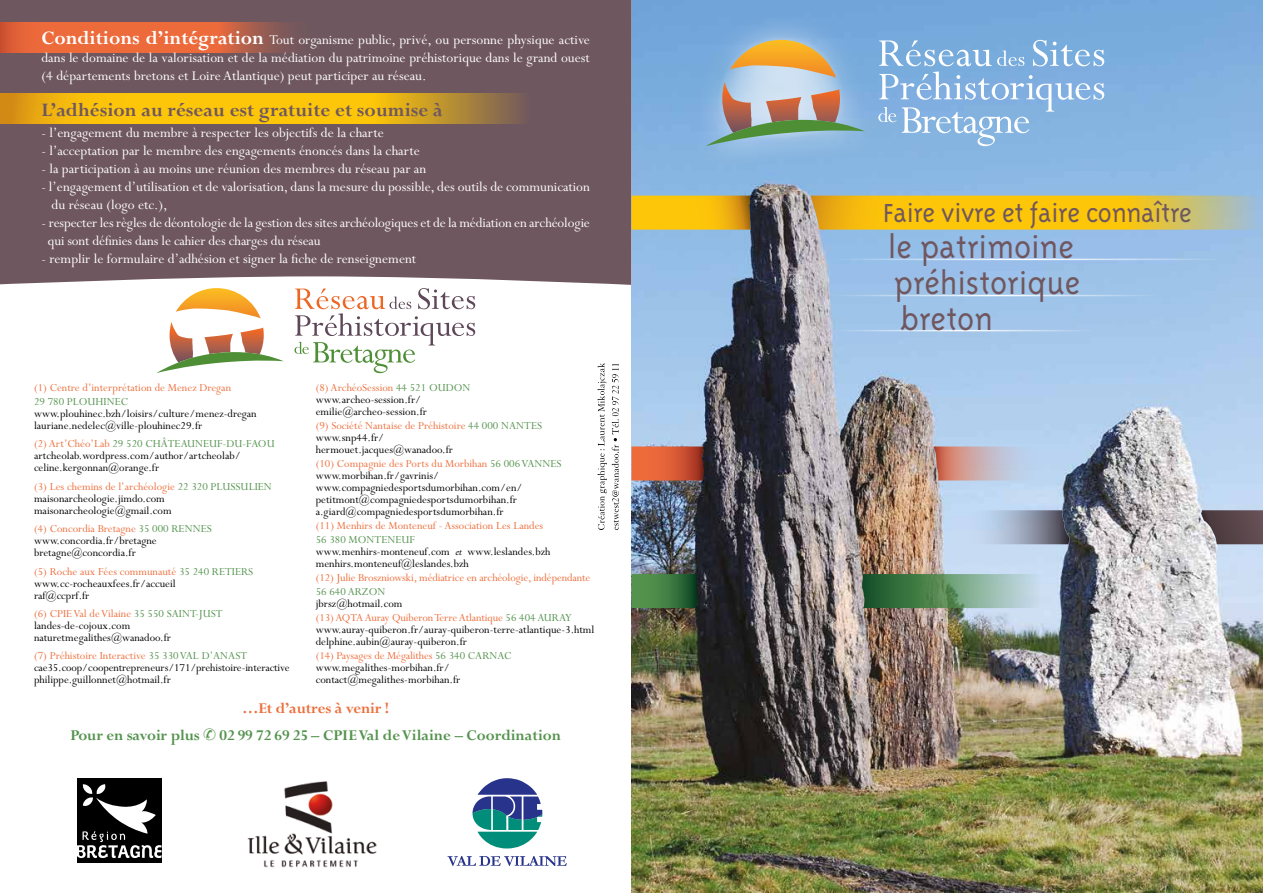
<style>
.page{position:relative;width:1263px;height:893px;background:#fff}
.page>*{position:absolute;margin:0;border:0;box-sizing:border-box;transform-origin:0 0}
.t1{font:300 36px/36px "Triplex";color:#70575f}
.t2{font:300 30px "Triplex";letter-spacing:-.01em;color:#6f575f}
.t3{font:700 21px "Perpetua";color:#6f575f}
.t4{font:700 16.5px "Perpetua";color:#54934e}
.t5{font:700 16.5px "Perpetua";letter-spacing:-.01em;color:#ed6f3c}
.t6{font:15px/18px "Perpetua";color:#fff}
.t7{font:12px/12px "Perpetua";color:#000}
.t8{font:12px/14.1px "Perpetua";color:#ed6f3c}
.t9{font:12px "Perpetua";color:#54934e}
.s1{font-weight:700;font-size:21px}
.s2{color:#ed6f3c}
.s3{color:#54934e}
.s4{font-style:italic}
.s5{color:#000}
</style>
<div class="page">
<div style="left:0;top:0;width:631px;height:285px;background:#6f575f"></div>
<img style="left:631px;top:0;width:632px;height:893px">
<svg style="left:887px;top:40px;width:137px;height:26px;background:#8fbae1"></svg>
<svg style="left:1033px;top:40px;width:71px;height:26px;background:#97bfe4"></svg>
<svg style="left:887px;top:72px;width:217px;height:74px;background:#92bbe3"></svg>
<svg style="left:631px;top:574px;width:67px;height:34px;background:#3c7740"></svg>
<svg style="left:965px;top:510px;width:104px;height:34px;background:#97a3b8"></svg>
<svg style="left:631px;top:196px;width:119px;height:34px;background:#f1b90e"></svg>
<svg style="left:631px;top:446px;width:73px;height:34px;background:#d15a37"></svg>
<svg style="left:810px;top:196px;width:453px;height:34px;background:#e9c12e"></svg>
<hr style="left:825px;top:259px;width:395px;height:1px;background:#fff">
<hr style="left:825px;top:295px;width:332px;height:1px;background:#fff">
<hr style="left:825px;top:330px;width:268px;height:1px;background:#fff">
<svg style="left:933px;top:446px;width:109px;height:34px;background:#c4aeb5"></svg>
<svg style="left:862px;top:574px;width:180px;height:34px;background:#6d9a7c"></svg>
<svg style="left:1201px;top:510px;width:62px;height:34px;background:#69595e"></svg>
<svg style="left:294px;top:288px;width:181px;height:85px"></svg>
<svg style="left:156px;top:288px;width:128px;height:85px"></svg>
<svg style="left:0;top:94px;width:531px;height:29px;background:#e4b016"></svg>
<svg style="left:0;top:23px;width:319px;height:30px;background:#d16441"></svg>
<svg style="left:597px;top:363px;width:22px;height:167px"></svg>
<div style="left:77px;top:778px;width:84px;height:85px;background:#000"></div>
<svg style="left:77px;top:784px;width:84px;height:74px"></svg>
<img style="left:247px;top:781px;width:130px;height:87px">
<svg style="left:472px;top:778px;width:70px;height:70px"></svg>
<svg style="left:447px;top:856px;width:120px;height:10px"></svg>
<div style="left:684px;top:11px;width:203px;height:161px;background:#fff;opacity:.6"></div>
<svg style="left:706px;top:36px;width:159px;height:110px;background:#a4adac"></svg>
<p class="t6" style="left:41px;top:32px;width:550px;text-align:justify"><span class="s1">Conditions d’intégration</span> Tout organisme public, privé, ou personne physique active dans le domaine de la valorisation et de la médiation du patrimoine préhistorique dans le grand ouest (4 départements bretons et Loire Atlantique) peut participer au réseau.</p>
<h3 class="t3" style="left:41px;top:99px;width:403px">L’adhésion au réseau est gratuite et soumise à</h3>
<p class="t6" style="left:41px;top:125px;width:344px">- l’engagement du membre à respecter les objectifs de la charte</p>
<p class="t6" style="left:41px;top:143px;width:380px">- l’acceptation par le membre des engagements énoncés dans la charte</p>
<p class="t6" style="left:41px;top:161px;width:386px">- la participation à au moins une réunion des membres du réseau par an</p>
<p class="t6" style="left:52px;top:179px;width:540px;text-indent:-10px">- l’engagement d’utilisation et de valorisation, dans la mesure du possible, des outils de communication du réseau (logo etc.),</p>
<p class="t6" style="left:48px;top:215px;width:544px;text-indent:-6px">- respecter les règles de déontologie de la gestion des sites archéologiques et de la médiation en archéologie qui sont définies dans le cahier des charges du réseau</p>
<p class="t6" style="left:41px;top:251px;width:376px">- remplir le formulaire d’adhésion et signer la fiche de renseignement</p>
<p class="t8" style="left:34px;top:381px;width:199px">(1) Centre d’interprétation de Menez Dregan</p>
<p class="t9" style="left:34px;top:395px;width:96px">29 780 PLOUHINEC</p>
<p class="t7" style="left:34px;top:408px;width:224px">www.plouhinec.bzh/loisirs/culture/menez-dregan lauriane.nedelec@ville-plouhinec29.fr</p>
<p class="t7" style="left:34px;top:438px;width:242px"><span class="s2">(2) Art’Chéo’Lab</span> <span class="s3">29 520 CHÂTEAUNEUF-DU-FAOU </span>artcheolab.wordpress.com/author/artcheolab/ celine.kergonnan@orange.fr</p>
<p class="t7" style="left:34px;top:481px;width:239px"><span class="s2">(3) Les chemins de l’archéologie</span> <span class="s3">22 320 PLUSSULIEN </span>maisonarcheologie.jimdo.com maisonarcheologie@gmail.com</p>
<p class="t7" style="left:34px;top:523px;width:179px"><span class="s2">(4) Concordia Bretagne</span> <span class="s3">35 000 RENNES </span>www.concordia.fr/bretagne bretagne@concordia.fr</p>
<p class="t7" style="left:34px;top:566px;width:221px"><span class="s2">(5) Roche aux Fées communauté</span> <span class="s3">35 240 RETIERS </span>www.cc-rocheauxfees.fr/accueil<br>raf@ccprf.fr</p>
<p class="t7" style="left:34px;top:608px;width:190px"><span class="s2">(6) CPIE Val de Vilaine</span> <span class="s3">35 550 SAINT-JUST </span>landes-de-cojoux.com naturetmegalithes@wanadoo.fr</p>
<p class="t7" style="left:34px;top:650px;width:257px"><span class="s2">(7) Préhistoire Interactive</span> <span class="s3">35 330 VAL D’ANAST </span>cae35.coop/coopentrepreneurs/171/prehistoire-interactive philippe.guillonnet@hotmail.fr</p>
<p class="t7" style="left:316px;top:382px;width:156px"><span class="s2">(8) ArchéoSession</span> <span class="s3">44 521 OUDON </span>www.archeo-session.fr/ emilie@archeo-session.fr</p>
<p class="t7" style="left:316px;top:420px;width:228px"><span class="s2">(9) Société Nantaise de Préhistoire</span> <span class="s3">44 000 NANTES </span>www.snp44.fr/<br>hermouet.jacques@wanadoo.fr</p>
<p class="t7" style="left:316px;top:458px;width:247px"><span class="s2">(10) Compagnie des Ports du Morbihan</span> <span class="s3">56 006 VANNES </span>www.morbihan.fr/gavrinis/ www.compagniedesportsdumorbihan.com/en/ petitmont@compagniedesportsdumorbihan.fr a.giard@compagniedesportsdumorbihan.fr</p>
<p class="t8" style="left:316px;top:519px;width:229px">(11) Menhirs de Monteneuf - Association Les Landes</p>
<p class="t7" style="left:316px;top:534px;width:236px"><span class="s3">56 380 MONTENEUF </span>www.menhirs-monteneuf.com <span class="s4">et</span> www.leslandes.bzh menhirs.monteneuf@leslandes.bzh</p>
<p class="t8" style="left:316px;top:571px;width:276px">(12) Julie Broszniowski, médiatrice en archéologie, indépendante</p>
<p class="t9" style="left:316px;top:585px;width:71px">56 640 ARZON</p>
<p class="t8" style="left:316px;top:596px;width:258px"><span class="s5">jbrsz@hotmail.com<br></span>(13) AQTA Auray Quiberon Terre Atlantique <span class="s3">56 404 AURAY</span></p>
<p class="t7" style="left:316px;top:624px;width:280px">www.auray-quiberon.fr/auray-quiberon-terre-atlantique-3.html delphine.aubin@auray-quiberon.fr</p>
<p class="t7" style="left:316px;top:650px;width:197px"><span class="s2">(14) Paysages de Mégalithes</span> <span class="s3">56 340 CARNAC </span>www.megalithes-morbihan.fr/ contact@megalithes-morbihan.fr</p>
<h3 class="t5" style="left:242px;top:699px;width:149px">…Et d’autres à venir !</h3>
<h3 class="t4" style="left:70px;top:726px;width:492px">Pour en savoir plus 02 99 72 69 25 – CPIE Val de Vilaine – Coordination</h3>
<h2 class="t2" style="left:883px;top:196px;width:310px">Faire vivre et faire connaître</h2>
<h1 class="t1" style="left:888px;top:228px;width:194px">le patrimoine préhistorique breton</h1>
</div>
